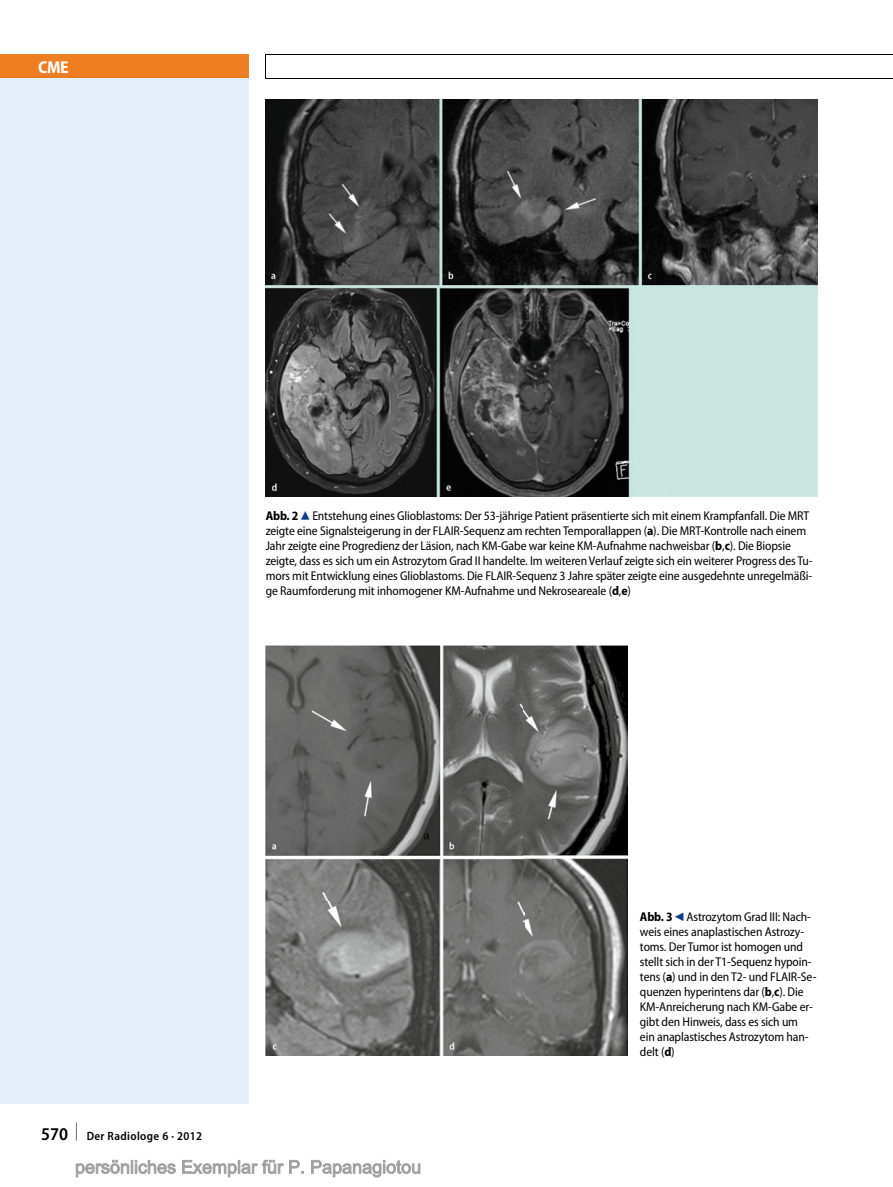
<style>
.page{position:relative;width:893px;height:1187px;background:#fff}
.page>*{position:absolute;margin:0;border:0;box-sizing:border-box;transform-origin:0 0}
.t1{font:700 semi-condensed 17.25px "Myriad Pro";color:#fff}
.t2{font:semi-condensed 12.75px/15px "Myriad Pro";letter-spacing:-.01em;color:#000}
.t3{font:600 semi-condensed 12px "Myriad Pro";letter-spacing:.03em;color:#000}
.s1{font-weight:700}
.s2{font-family:"S Buttons";font-stretch:normal;font-size:14.25px;color:#0f3b89}
.s3{font-size:18px}
</style>
<div class="page">
<div style="left:0;top:78px;width:249px;height:1025px;background:#e5eefa"></div>
<div style="left:0;top:54px;width:249px;height:24px;background:#ef7d22"></div>
<hr style="left:266px;top:54px;width:627px;height:1px;background:#000">
<hr style="left:266px;top:78px;width:627px;height:1px;background:#000">
<img style="left:266px;top:100px;width:551px;height:397px">
<img style="left:266px;top:646px;width:361px;height:409px">
<svg style="left:75px;top:1159px;width:346px;height:18px"></svg>
<h1 class="t1" style="left:38px;top:57px;width:32px">CME</h1>
<p class="t2" style="left:266px;top:508px;width:548px"><span class="s1">Abb. 2</span><span class="s2">8</span> Entstehung eines Glioblastoms: Der 53-jährige Patient präsentierte sich mit einem Krampfanfall. Die MRT zeigte eine Signalsteigerung in der FLAIR-Sequenz am rechten Temporallappen (<span class="s1">a</span>). Die MRT-Kontrolle nach einem Jahr zeigte eine Progredienz der Läsion, nach KM-Gabe war keine KM-Aufnahme nachweisbar (<span class="s1">b</span>,<span class="s1">c</span>). Die Biopsie zeigte, dass es sich um ein Astrozytom Grad II handelte. Im weiteren Verlauf zeigte sich ein weiterer Progress des Tu&shy;mors mit Entwicklung eines Glioblastoms. Die FLAIR-Sequenz 3 Jahre später zeigte eine ausgedehnte unregelmäßi&shy;ge Raumforderung mit inhomogener KM-Aufnahme und Nekroseareale (<span class="s1">d</span>,<span class="s1">e</span>)</p>
<p class="t3" style="left:41px;top:1129px;width:162px"><span class="s3">570 </span><sup>|</sup> Der Radiologe 6 · 2012</p>
<p class="t2" style="left:640px;top:909px;width:178px"><span class="s1">Abb. 3</span><span class="s2">9</span> Astrozytom Grad III: Nach&shy;weis eines anaplastischen Astrozy&shy;toms. Der Tumor ist homogen und stellt sich in der T1-Sequenz hypoin&shy;tens (<span class="s1">a</span>) und in den T2- und FLAIR-Se&shy;quenzen hyperintens dar (<span class="s1">b</span>,<span class="s1">c</span>). Die<br>KM-Anreicherung nach KM-Gabe er&shy;gibt den Hinweis, dass es sich um<br>ein anaplastisches Astrozytom han&shy;delt (<span class="s1">d</span>)</p>
</div>
